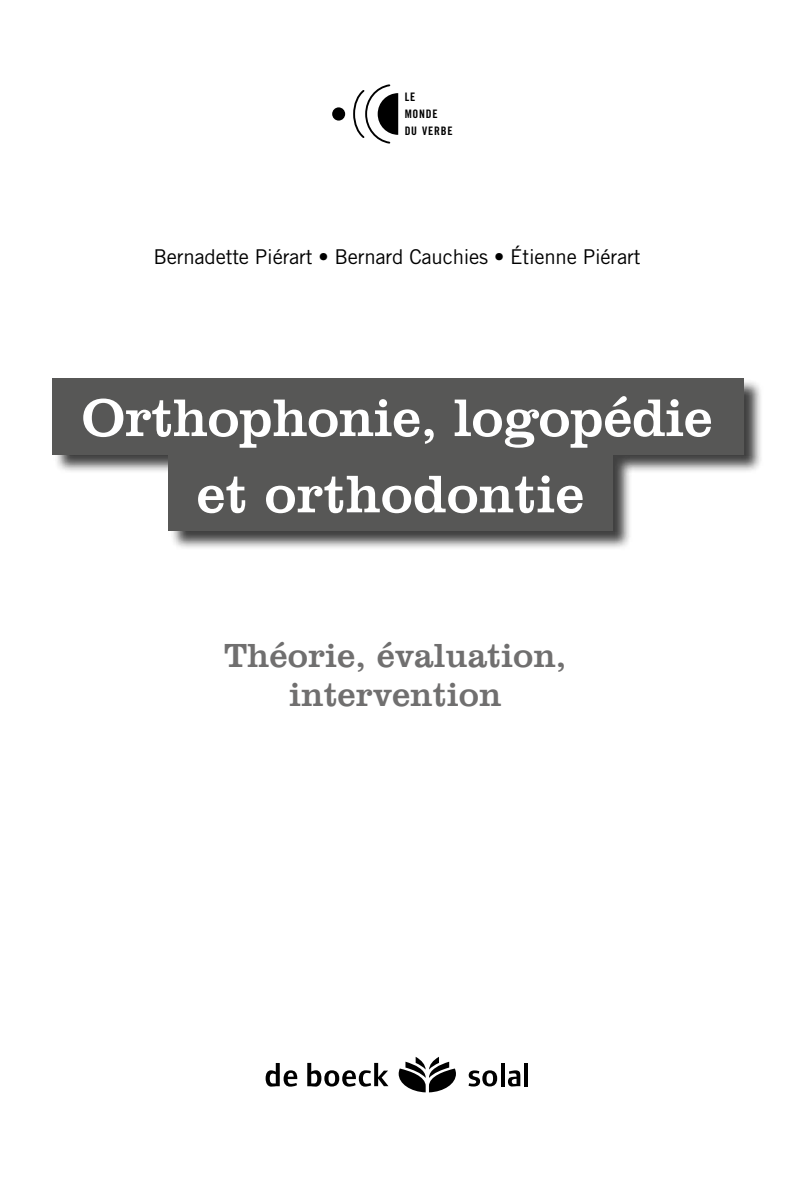
<style>
.page{position:relative;width:794px;height:1191px;background:#fff}
.page>*{position:absolute;margin:0;border:0;box-sizing:border-box;transform-origin:0 0}
.t1{font:54.25px/76.3px "Clarendon BT";letter-spacing:-.01em;color:#fff;text-align:center}
.t2{font:34.3px/39px "Clarendon BT";color:#706f6f;text-align:center}
.t3{font:20.47px "Trade Gothic";letter-spacing:-.01em;color:#000}
.t4{font:11.72px/16.6px "Trade Gothic Bold Cond Twenty";letter-spacing:.065em;color:#000}
</style>
<div class="page">
<svg style="left:399px;top:1056px;width:57px;height:36px"></svg>
<svg style="left:266px;top:1063px;width:31px;height:23px"></svg>
<svg style="left:307px;top:1063px;width:81px;height:23px"></svg>
<svg style="left:468px;top:1070px;width:29px;height:16px"></svg>
<svg style="left:501px;top:1063px;width:3px;height:23px"></svg>
<svg style="left:508px;top:1070px;width:12px;height:16px"></svg>
<hr style="left:524px;top:1063px;width:4px;height:23px;background:#000">
<div style="left:332px;top:107px;width:13px;height:14px;background:#000;border-radius:50%"></div>
<svg style="left:353px;top:84px;width:45px;height:60px"></svg>
<div style="left:53px;top:379px;width:710px;height:172px;background:#000;opacity:.75"></div>
<div style="left:52px;top:378px;width:691px;height:76px;background:#575756"></div>
<div style="left:168px;top:454px;width:444px;height:76px;background:#575756"></div>
<p class="t4" style="left:405px;top:89px;width:49px">LE<br>MONDE<br>DU VERBE</p>
<p class="t3" style="left:153px;top:244px;width:488px">Bernadette Piérart • Bernard Cauchies • Étienne Piérart</p>
<h1 class="t1" style="left:81px;top:378px;width:633px">Orthophonie, logopédie et orthodontie</h1>
<h2 class="t2" style="left:224px;top:634px;width:344px">Théorie, évaluation, intervention</h2>
</div>
